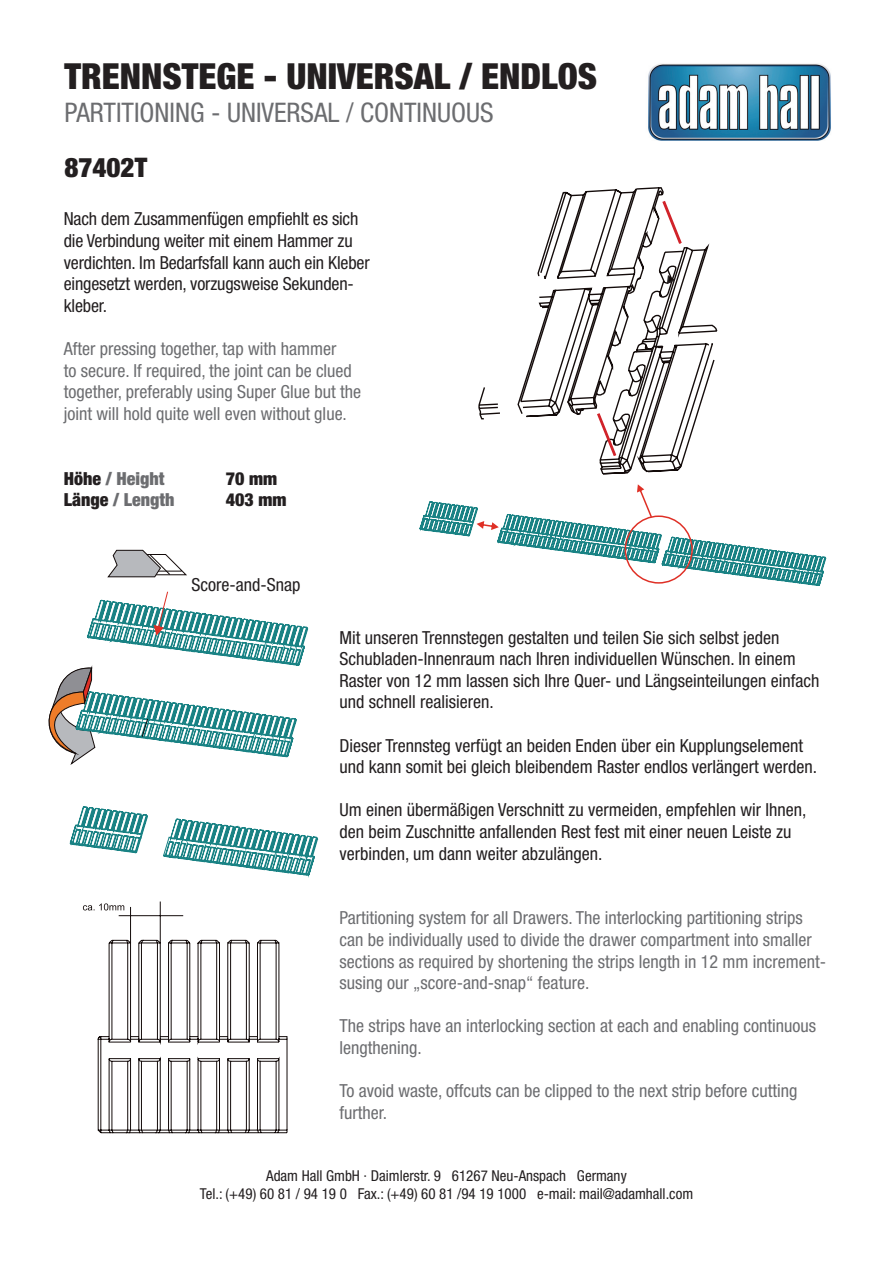
<style>
.page{position:relative;width:893px;height:1263px;background:#fff}
.page>*{position:absolute;margin:0;border:0;box-sizing:border-box;transform-origin:0 0}
.t1{font:900 condensed 36px "Helvetica Neue LT Std";color:#231f20}
.t2{font:condensed 27px "Helvetica Neue LT Std";color:#6c6d70}
.t3{font:900 condensed 27px "Helvetica Neue LT Std";color:#231f20}
.t4{font:condensed 18px/21.6px "Helvetica Neue LT Pro";color:#231f20}
.t5{font:condensed 18px/21.6px "Helvetica Neue LT Pro";color:#6c6d70}
.t6{font:900 condensed 18px "Helvetica Neue LT Pro";color:#6c6d70}
.t7{font:900 condensed 18px "Helvetica Neue LT Pro";color:#231f20}
.t8{font:condensed 15px/18px "Helvetica Neue LT Std";color:#231f20;text-align:center}
.s1{color:#231f20}
</style>
<div class="page">
<img style="left:648px;top:63px;width:183px;height:78px">
<svg style="left:69px;top:600px;width:249px;height:277px"></svg>
<svg style="left:154px;top:592px;width:14px;height:43px"></svg>
<svg style="left:107px;top:550px;width:80px;height:27px"></svg>
<svg style="left:48px;top:667px;width:249px;height:98px"></svg>
<svg style="left:83px;top:901px;width:204px;height:232px"></svg>
<svg style="left:478px;top:187px;width:240px;height:288px"></svg>
<svg style="left:661px;top:200px;width:22px;height:45px"></svg>
<svg style="left:596px;top:412px;width:21px;height:46px"></svg>
<svg style="left:666px;top:274px;width:10px;height:11px"></svg>
<svg style="left:419px;top:484px;width:407px;height:102px"></svg>
<h1 class="t1" style="left:64px;top:54px;width:534px">TRENNSTEGE - UNIVERSAL / ENDLOS</h1>
<h2 class="t2" style="left:64px;top:97px;width:224px">PARTITIONING - Universa</h2>
<h2 class="t2" style="left:328px;top:97px;width:61px">l / Continuous</h2>
<h2 class="t3" style="left:64px;top:151px;width:84px">87402T</h2>
<p class="t4" style="left:64px;top:208px;width:307px">Nach dem Zusammenfügen empfiehlt es sich die Verbindung weiter mit einem Hammer zu verdichten. Im Bedarfsfall kann auch ein Kleber eingesetzt werden, vorzugsweise Sekunden&shy;kleber.</p>
<p class="t5" style="left:64px;top:338px;width:299px">After pressing together, tap with hammer<br>to secure. If required, the joint can be clued together, preferably using Super Glue but the joint will hold quite well even without glue.</p>
<p class="t6" style="left:64px;top:468px;width:102px"><span class="s1">Höhe</span> / Height</p>
<p class="t7" style="left:226px;top:468px;width:53px">70 mm</p>
<p class="t6" style="left:64px;top:489px;width:112px"><span class="s1">Länge</span> / Length</p>
<p class="t7" style="left:226px;top:489px;width:62px">403 mm</p>
<p class="t4" style="left:191px;top:574px;width:111px">Score-and-Snap</p>
<p class="t4" style="left:339px;top:626px;width:482px">Mit unseren Trennstegen gestalten und teilen Sie sich selbst jeden Schubladen-Innenraum nach Ihren individuellen Wünschen. In einem Raster von 12 mm lassen sich Ihre Quer- und Längseinteilungen einfach und schnell realisieren.</p>
<p class="t4" style="left:339px;top:734px;width:479px">Dieser Trennsteg verfügt an beiden Enden über ein Kupplungselement und kann somit bei gleich bleibendem Raster endlos verlängert werden.</p>
<p class="t4" style="left:339px;top:799px;width:469px">Um einen übermäßigen Verschnitt zu vermeiden, empfehlen wir Ihnen, den beim Zuschnitte anfallenden Rest fest mit einer neuen Leiste zu verbinden, um dann weiter abzulängen.</p>
<p class="t5" style="left:339px;top:907px;width:488px">Partitioning system for all Drawers. The interlocking partitioning strips can be individually used to divide the drawer compartment into smaller sections as required by shortening the strips length in 12 mm increment&shy;susing our „score-and-snap“ feature.</p>
<p class="t5" style="left:339px;top:1015px;width:478px">The strips have an interlocking section at each and enabling continuous lengthening.</p>
<p class="t5" style="left:339px;top:1080px;width:460px">To avoid waste, offcuts can be clipped to the next strip before cutting further.</p>
<p class="t8" style="left:200px;top:1167px;width:495px">Adam Hall GmbH · Daimlerstr. 9 61267 Neu-Anspach Germany<br>Tel.: (+49) 60 81 / 94 19 0 Fax.: (+49) 60 81 /94 19 1000 e-mail: mail@adamhall.com</p>
</div>
